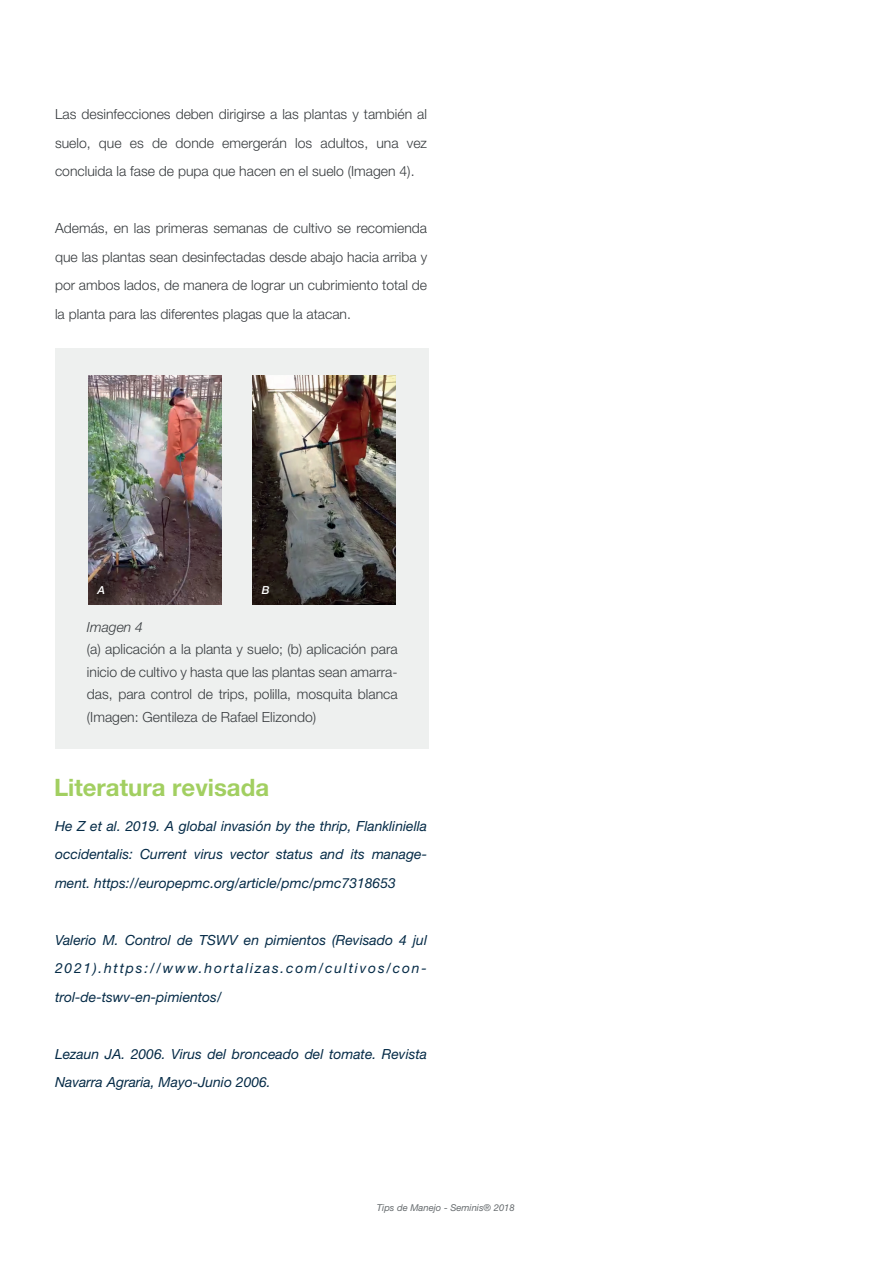
<style>
.page{position:relative;width:893px;height:1263px;background:#fff}
.page>*{position:absolute;margin:0;border:0;box-sizing:border-box;transform-origin:0 0}
.t1{font:700 24px "Helvetica Neue LT Std";color:#a2cf61}
.t2{font:300 13.95px/28.5px "Helvetica Neue LT Std";color:#373b3e;text-align:justify}
.t3{font:italic 13.95px/28.5px "Helvetica Neue LT Std";color:#052b47;text-align:justify}
.t4{font:italic 300 13.95px "Helvetica Neue LT Std";color:#373b3e}
.t5{font:italic 500 11.1px "Helvetica Neue LT Std";color:#fff}
.t6{font:italic 9.45px "Helvetica Neue LT Std";color:#656a6d}
</style>
<div class="page">
<div style="left:56px;top:348px;width:373px;height:401px;background:#eef0ef"></div>
<img style="left:88px;top:376px;width:133px;height:228px">
<svg style="left:88px;top:569px;width:38px;height:35px"></svg>
<img style="left:253px;top:376px;width:142px;height:228px">
<p class="t2" style="left:55px;top:100px;width:374px">Las desinfecciones deben dirigirse a las plantas y también al suelo, que es de donde emergerán los adultos, una vez concluida la fase de pupa que hacen en el suelo (Imagen 4).</p>
<p class="t2" style="left:55px;top:214px;width:374px">Además, en las primeras semanas de cultivo se recomienda que las plantas sean desinfectadas desde abajo hacia arriba y por ambos lados, de manera de lograr un cubrimiento total de la planta para las diferentes plagas que la atacan.</p>
<p class="t5" style="left:97px;top:584px;width:9px">A</p>
<p class="t5" style="left:262px;top:584px;width:9px">B</p>
<p class="t4" style="left:87px;top:618px;width:58px">Imagen 4</p>
<p class="t2" style="left:87px;top:637px;width:312px;line-height:22.5px">(a) aplicación a la planta y suelo; (b) aplicación para inicio de cultivo y hasta que las plantas sean amarra&shy;das, para control de trips, polilla, mosquita blanca (Imagen: Gentileza de Rafael Elizondo)</p>
<h1 class="t1" style="left:54px;top:772px;width:217px">Literatura revisada</h1>
<p class="t3" style="left:55px;top:811px;width:374px">He Z et al. 2019. A global invasión by the thrip, Flankliniella occidentalis: Current virus vector status and its manage&shy;ment. https://europepmc.org/article/pmc/pmc7318653</p>
<p class="t3" style="left:55px;top:925px;width:374px">Valerio M. Control de TSWV en pimientos (Revisado 4 jul 2021).https://www.hortalizas.com/cultivos/con&shy;trol-de-tswv-en-pimientos/</p>
<p class="t3" style="left:55px;top:1039px;width:374px">Lezaun JA. 2006. Virus del bronceado del tomate. Revista<br>Navarra Agraria, Mayo-Junio 2006.</p>
<p class="t6" style="left:377px;top:1201px;width:139px">Tips de Manejo - Seminis® 2018</p>
</div>
